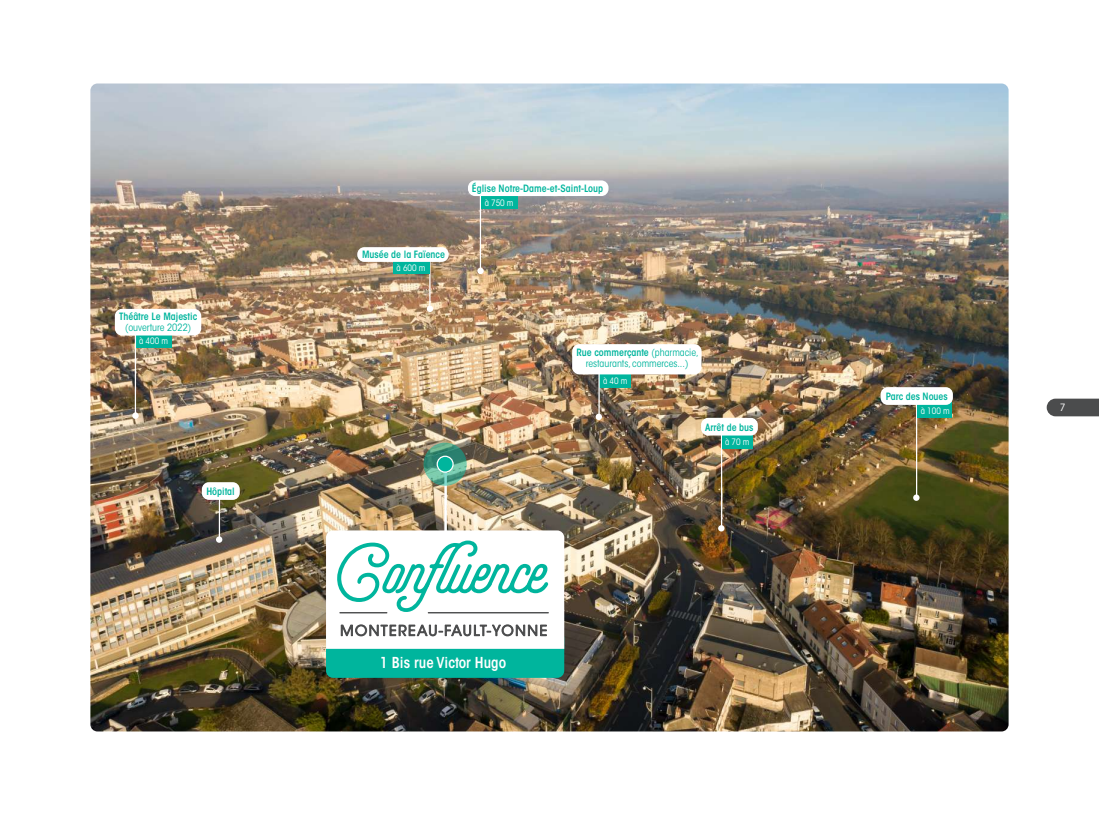
<style>
.page{position:relative;width:1099px;height:815px;background:#fff}
.page>*{position:absolute;margin:0;border:0;box-sizing:border-box;transform-origin:0 0}
.t1{font:600 condensed 15px "ITC Avant Garde Std";color:#fff}
.t2{font:600 condensed 10px "ITC Avant Garde Std";color:#00b59d}
.t3{font:condensed 10px/11.2px "ITC Avant Garde Std";color:#00b59d;text-align:center}
.t4{font:10px "ITC Avant Garde Std";color:#fff}
.t5{font:condensed 8.75px "ITC Avant Garde Std";color:#fff}
.s1{font-weight:600}
</style>
<div class="page">
<img style="left:90px;top:83px;width:918px;height:648px">
<div style="left:132px;top:412px;width:7px;height:7px;background:#fff;border-radius:50%"></div>
<div style="left:135px;top:332px;width:36px;height:16px;background:#00b59d"></div>
<div style="left:115px;top:309px;width:86px;height:26px;background:#fff;border-radius:7px"></div>
<hr style="left:135px;top:333px;width:1px;height:81px;background:#fff">
<svg style="left:427px;top:306px;width:6px;height:6px"></svg>
<hr style="left:429px;top:258px;width:1px;height:51px;background:#fff">
<div style="left:393px;top:259px;width:36px;height:15px;background:#00b59d"></div>
<div style="left:357px;top:247px;width:91px;height:15px;background:#fff;border-radius:7px"></div>
<div style="left:913px;top:494px;width:6px;height:7px;background:#fff;border-radius:50%"></div>
<hr style="left:916px;top:402px;width:1px;height:94px;background:#fff">
<div style="left:917px;top:402px;width:34px;height:16px;background:#00b59d"></div>
<div style="left:880px;top:387px;width:72px;height:18px;background:#fff;border-radius:7px"></div>
<div style="left:216px;top:536px;width:6px;height:7px;background:#fff;border-radius:50%"></div>
<div style="left:202px;top:482px;width:38px;height:18px;background:#fff;border-radius:7px"></div>
<hr style="left:219px;top:497px;width:1px;height:42px;background:#fff">
<svg style="left:423px;top:443px;width:43px;height:43px"></svg>
<svg style="left:437px;top:456px;width:16px;height:16px"></svg>
<div style="left:436px;top:456px;width:17px;height:17px;border:1px solid #fff;border-radius:50%"></div>
<svg style="left:477px;top:268px;width:6px;height:6px"></svg>
<hr style="left:480px;top:195px;width:1px;height:74px;background:#fff">
<div style="left:481px;top:193px;width:36px;height:16px;background:#00b59d"></div>
<div style="left:468px;top:180px;width:140px;height:16px;background:#fff;border-radius:7px"></div>
<div style="left:326px;top:631px;width:238px;height:47px;background:#00b59d;border-radius:7px"></div>
<img style="left:326px;top:463px;width:238px;height:186px">
<hr style="left:339px;top:612px;width:48px;height:1px;background:#4b4c4d">
<hr style="left:428px;top:612px;width:121px;height:1px;background:#4b4c4d">
<div style="left:599px;top:372px;width:32px;height:15px;background:#00b59d"></div>
<div style="left:595px;top:414px;width:7px;height:6px;background:#fff;border-radius:50%"></div>
<hr style="left:598px;top:370px;width:1px;height:46px;background:#fff">
<div style="left:572px;top:344px;width:129px;height:30px;background:#fff;border-radius:7px"></div>
<svg style="left:718px;top:525px;width:6px;height:6px"></svg>
<hr style="left:721px;top:433px;width:1px;height:94px;background:#fff">
<div style="left:722px;top:433px;width:30px;height:15px;background:#00b59d"></div>
<div style="left:701px;top:418px;width:56px;height:18px;background:#fff;border-radius:7px"></div>
<svg style="left:1046px;top:399px;width:52px;height:17px"></svg>
<p class="t2" style="left:119px;top:310px;width:80px">Théâtre Le Majestic</p>
<p class="t3" style="left:125px;top:322px;width:68px">(ouverture 2022)</p>
<p class="t5" style="left:139px;top:336px;width:30px">à 400 m</p>
<p class="t2" style="left:206px;top:485px;width:30px">Hôpital</p>
<p class="t2" style="left:362px;top:248px;width:84px">Musée de la Faïence</p>
<p class="t5" style="left:396px;top:262px;width:30px">à 600 m</p>
<p class="t2" style="left:472px;top:182px;width:133px">Église Notre-Dame-et-Saint-Loup</p>
<p class="t5" style="left:484px;top:197px;width:30px">à 750 m</p>
<p class="t3" style="left:576px;top:347px;width:124px"><span class="s1">Rue commerçante</span> (pharmacie, restaurants, commerces...)</p>
<p class="t5" style="left:603px;top:375px;width:26px">à 40 m</p>
<p class="t2" style="left:705px;top:421px;width:50px">Arrêt de bus</p>
<p class="t5" style="left:725px;top:437px;width:26px">à 70 m</p>
<h1 class="t1" style="left:380px;top:653px;width:128px">1 Bis rue Victor Hugo</h1>
<p class="t2" style="left:885px;top:390px;width:64px">Parc des Noues</p>
<p class="t5" style="left:920px;top:406px;width:30px">à 100 m</p>
<p class="t4" style="left:1059px;top:401px;width:7px">7</p>
</div>
